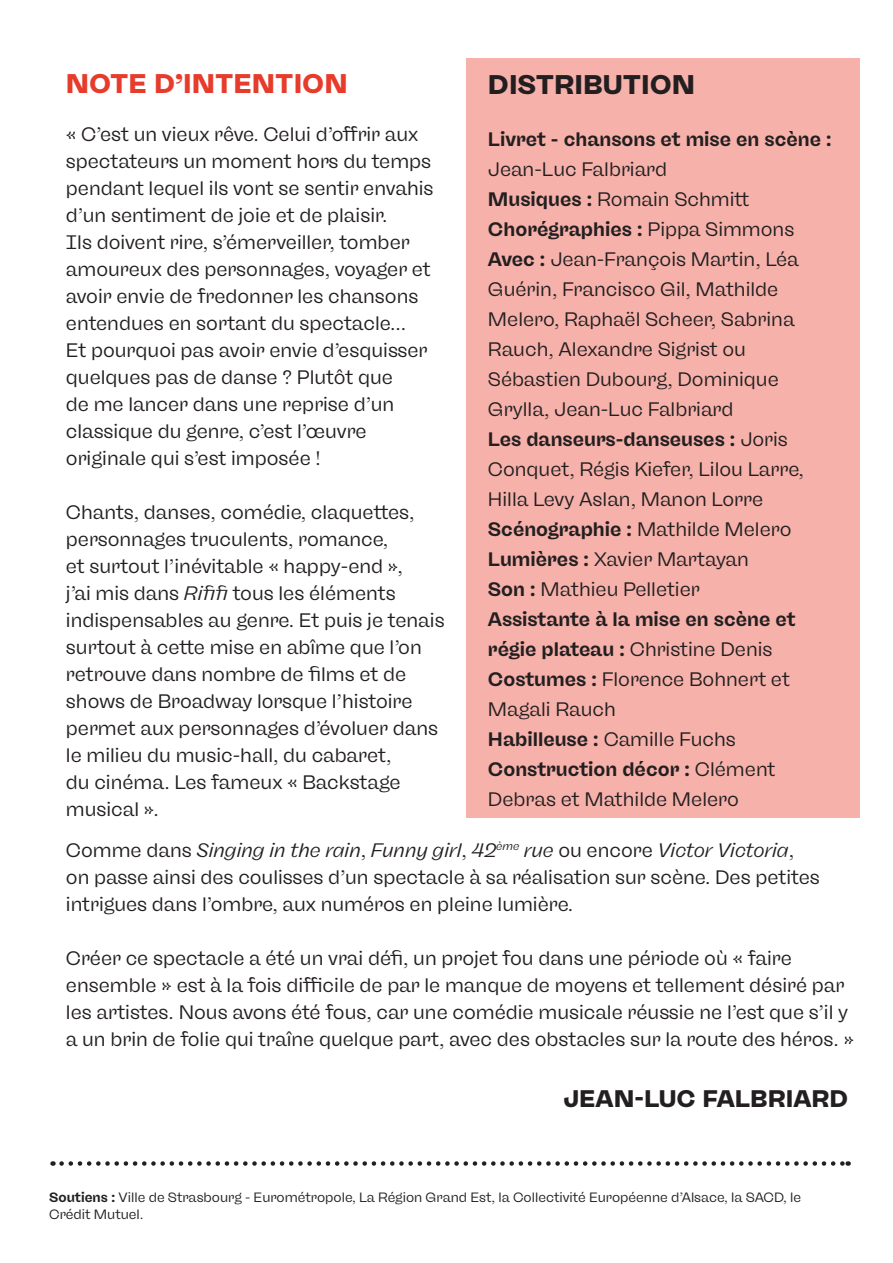
<style>
.page{position:relative;width:893px;height:1263px;background:#fff}
.page>*{position:absolute;margin:0;border:0;box-sizing:border-box;transform-origin:0 0}
.t1{font:900 27px "Freigeist";color:#e73b2b}
.t2{font:900 27px "Freigeist";color:#231f20}
.t3{font:900 24px "Freigeist";color:#231f20}
.t4{font:19.5px/27px "Freigeist";color:#231f20}
.t5{font:700 19.5px/30px "Freigeist";color:#231f20}
.t6{font:13.5px/16.2px "Freigeist";color:#231f20}
.s1{font-style:italic}
.s2{font-weight:400}
.s3{font-weight:700}
</style>
<div class="page">
<div style="left:467px;top:58px;width:393px;height:759px;background:#f5b1aa"></div>
<svg style="left:62px;top:1161px;width:787px;height:5px"></svg>
<p class="t1" style="left:66px;top:66px;width:283px">NOTE D’INTENTION</p>
<p class="t4" style="left:66px;top:121px;width:369px">« C’est un vieux rêve. Celui d’offrir aux spectateurs un moment hors du temps pendant lequel ils vont se sentir envahis d’un sentiment de joie et de plaisir.<br>Ils doivent rire, s’émerveiller, tomber amoureux des personnages, voyager et avoir envie de fredonner les chansons entendues en sortant du spectacle...<br>Et pourquoi pas avoir envie d’esquisser quelques pas de danse ? Plutôt que<br>de me lancer dans une reprise d’un classique du genre, c’est l’œuvre originale qui s’est imposée !</p>
<p class="t4" style="left:66px;top:499px;width:380px">Chants, danses, comédie, claquettes, personnages truculents, romance,<br>et surtout l’inévitable « happy-end »,<br>j’ai mis dans <span class="s1">Rififi</span> tous les éléments indispensables au genre. Et puis je tenais surtout à cette mise en abîme que l’on retrouve dans nombre de films et de shows de Broadway lorsque l’histoire permet aux personnages d’évoluer dans le milieu du music-hall, du cabaret,<br>du cinéma. Les fameux « Backstage musical ».</p>
<p class="t4" style="left:66px;top:836px;width:755px">Comme dans <span class="s1">Singing in the rain</span>, <span class="s1">Funny girl</span>, <span class="s1">42</span><sup>ème</sup> <span class="s1">rue</span> ou encore <span class="s1">Victor Victoria</span>, on passe ainsi des coulisses d’un spectacle à sa réalisation sur scène. Des petites intrigues dans l’ombre, aux numéros en pleine lumière.</p>
<p class="t4" style="left:66px;top:944px;width:790px">Créer ce spectacle a été un vrai défi, un projet fou dans une période où « faire ensemble » est à la fois difficile de par le manque de moyens et tellement désiré par les artistes. Nous avons été fous, car une comédie musicale réussie ne l’est que s’il y a un brin de folie qui traîne quelque part, avec des obstacles sur la route des héros. »</p>
<p class="t2" style="left:488px;top:68px;width:209px">DISTRIBUTION</p>
<p class="t5" style="left:488px;top:124px;width:345px">Livret - chansons et mise en scène :<br><span class="s2">Jean-Luc Falbriard</span></p>
<p class="t4" style="left:488px;top:184px;width:308px;line-height:30px"><span class="s3">Musiques :</span> Romain Schmitt<br><span class="s3">Chorégraphies :</span> Pippa Simmons</p>
<p class="t4" style="left:488px;top:244px;width:312px;line-height:30px"><span class="s3">Avec :</span> Jean-François Martin, Léa<br>Guérin, Francisco Gil, Mathilde<br>Melero, Raphaël Scheer, Sabrina<br>Rauch, Alexandre Sigrist ou<br>Sébastien Dubourg, Dominique<br>Grylla, Jean-Luc Falbriard</p>
<p class="t4" style="left:488px;top:424px;width:317px;line-height:30px"><span class="s3">Les danseurs-danseuses :</span> Joris<br>Conquet, Régis Kiefer, Lilou Larre,<br>Hilla Levy Aslan, Manon Lorre</p>
<p class="t4" style="left:488px;top:516px;width:305px"><span class="s3">Scénographie :</span> Mathilde Melero</p>
<p class="t4" style="left:488px;top:546px;width:263px"><span class="s3">Lumières :</span> Xavier Martayan</p>
<p class="t4" style="left:488px;top:576px;width:213px"><span class="s3">Son :</span> Mathieu Pelletier</p>
<p class="t5" style="left:488px;top:604px;width:309px">Assistante à la mise en scène et régie plateau : <span class="s2">Christine Denis</span></p>
<p class="t4" style="left:488px;top:664px;width:303px;line-height:30px"><span class="s3">Costumes :</span> Florence Bohnert et<br>Magali Rauch</p>
<p class="t4" style="left:488px;top:726px;width:249px"><span class="s3">Habilleuse :</span> Camille Fuchs</p>
<p class="t4" style="left:488px;top:754px;width:289px;line-height:30px"><span class="s3">Construction décor :</span> Clément<br>Debras et Mathilde Melero</p>
<p class="t3" style="left:563px;top:1083px;width:286px">JEAN-LUC FALBRIARD</p>
<p class="t6" style="left:49px;top:1190px;width:754px"><span class="s3">Soutiens :</span> Ville de Strasbourg - Eurométropole, La Région Grand Est, la Collectivité Européenne d’Alsace, la SACD, le<br>Crédit Mutuel.</p>
</div>
